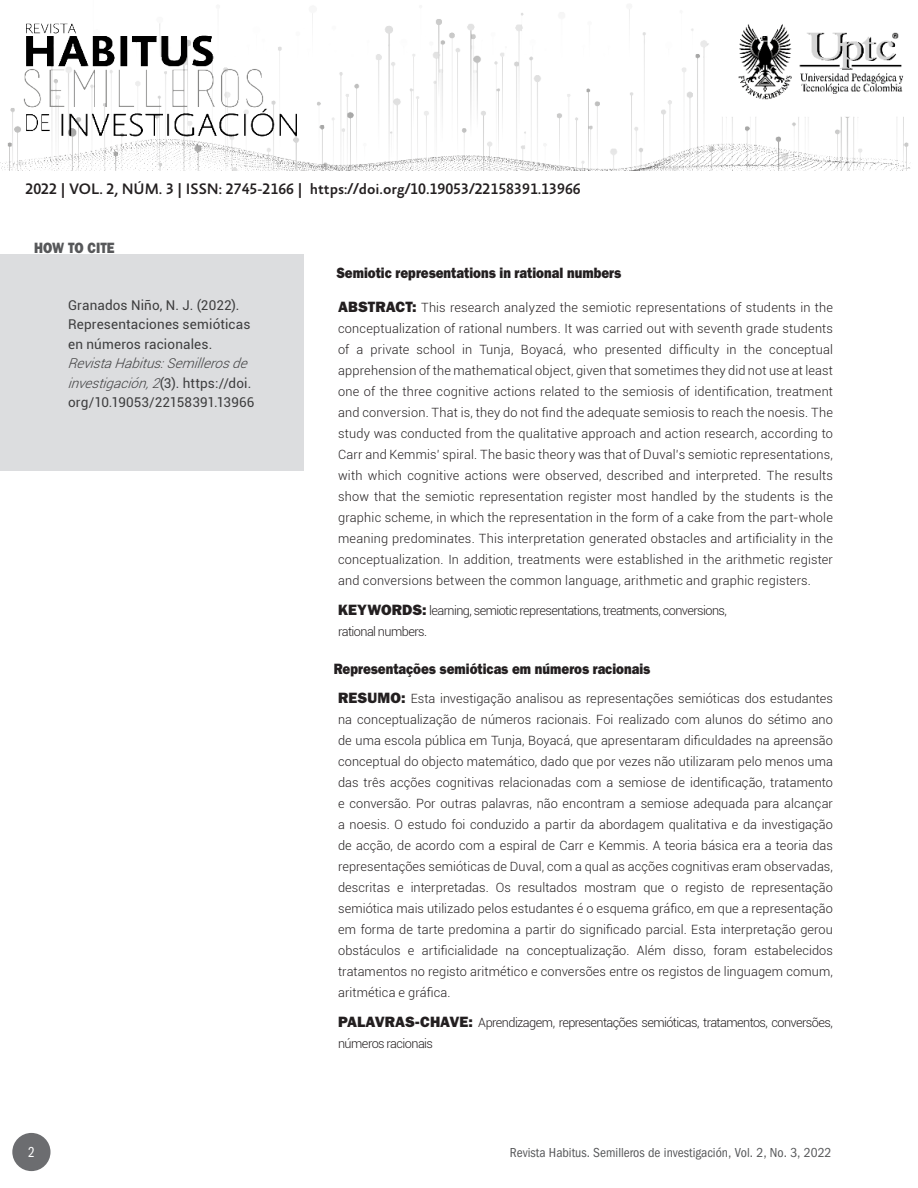
<style>
.page{position:relative;width:918px;height:1188px;background:#fff}
.page>*{position:absolute;margin:0;border:0;box-sizing:border-box;transform-origin:0 0}
.pag_1_2_Año___volume{font:500 15.45px "Absara Sans TF";color:#231f20}
.pag_2_Traducciones_d{font:15px "ITC Franklin Gothic Std Hvy";color:#231f20;scale:.87 1}
._6_Resumen_abtract_T{font:15px "ITC Franklin Gothic Std Hvy";color:#57585a;scale:.87 1}
.t1{font:15px "ITC Franklin Gothic Std Bk Cp";color:#fff}
.pag_1_ComoCitar{font:13.5px/19.5px "Roboto";letter-spacing:.01em;color:#3e3e3f}
.t2{font:condensed 13.5px "ITC Franklin Gothic Std";color:#57585a}
.pág_1_Resumen{font:300 12.75px/21px "Roboto";color:#231f20;text-align:justify}
.pág_1_Resumen-2{font:300 12.75px/21px "Roboto";letter-spacing:-.045em;color:#231f20}
.pag_1_Palabrasclave{font:300 12.75px/21px "Roboto";letter-spacing:-.045em;color:#231f20}
.s1{font-weight:300;font-style:italic}
.s2{font-family:"ITC Franklin Gothic Std Hvy";font-weight:400;font-size:15px}
</style>
<div class="page">
<div style="left:12px;top:1133px;width:39px;height:38px;background:#6c6d70;border-radius:50%"></div>
<img style="left:0;top:9px;width:911px;height:161px">
<div style="left:0;top:254px;width:303px;height:217px;background:#dcdddf"></div>
<p class="pag_1_2_Año___volume" style="left:25px;top:181px;width:557px">2022 | VOL. 2, NÚM. 3 | ISSN: 2745-2166 | https://doi.org/10.19053/22158391.13966</p>
<p class="_6_Resumen_abtract_T" style="left:34px;top:239px;width:94px">HOW TO CITE</p>
<p class="pag_1_ComoCitar" style="left:68px;top:295px;width:188px">Granados Niño, N. J. (2022).<br>Representaciones semióticas en números racionales.<br><span class="s1">Revista Habitus:Semilleros de investigación, 2</span>(3). ht tps: //d o i. org/10.19053/22158391.13966</p>
<p class="pag_2_Traducciones_d" style="left:336px;top:264px;width:329px">Semiotic representations in rational numbers</p>
<p class="pág_1_Resumen" style="left:338px;top:297px;width:496px"><span class="s2">ABSTRACT:</span> This research analyzed the semiotic representations of students in the conceptualization of rational numbers. It was carried out with seventh grade students of a private school in Tunja, Boyacá, who presented difficulty in the conceptual apprehension of the mathematical object, given that sometimes they did not use at least one of the three cognitive actions related to the semiosis of identification, treatment and conversion. That is, they do not find the adequate semiosis to reach the noesis. The study was conducted from the qualitative approach and action research, according to Carr and Kemmis’ spiral. The basic theory was that of Duval’s semiotic representations, with which cognitive actions were observed, described and interpreted. The results show that the semiotic representation register most handled by the students is the graphic scheme, in which the representation in the form of a cake from the part-whole meaning predominates. This interpretation generated obstacles and artificiality in the conceptualization. In addition, treatments were established in the arithmetic register and conversions between the common language, arithmetic and graphic registers.</p>
<p class="pag_1_Palabrasclave" style="left:338px;top:599px;width:390px"><span class="s2">KEYWORDS:</span> learning, semiotic representations, treatments, conversions, rational numbers.</p>
<p class="pag_2_Traducciones_d" style="left:334px;top:660px;width:365px">Representações semióticas em números racionais</p>
<p class="pág_1_Resumen" style="left:338px;top:688px;width:496px"><span class="s2">RESUMO:</span> Esta investigação analisou as representações semióticas dos estudantes na conceptualização de números racionais. Foi realizado com alunos do sétimo ano de uma escola pública em Tunja, Boyacá, que apresentaram dificuldades na apreensão conceptual do objecto matemático, dado que por vezes não utilizaram pelo menos uma das três acções cognitivas relacionadas com a semiose de identificação, tratamento e conversão. Por outras palavras, não encontram a semiose adequada para alcançar a noesis. O estudo foi conduzido a partir da abordagem qualitativa e da investigação de acção, de acordo com a espiral de Carr e Kemmis. A teoria básica era a teoria das representações semióticas de Duval, com a qual as acções cognitivas eram observadas, descritas e interpretadas. Os resultados mostram que o registo de representação semiótica mais utilizado pelos estudantes é o esquema gráfico, em que a representação em forma de tarte predomina a partir do significado parcial. Esta interpretação gerou obstáculos e artificialidade na conceptualização. Além disso, foram estabelecidos tratamentos no registo aritmético e conversões entre os registos de linguagem comum, aritmética e gráfica.</p>
<p class="pág_1_Resumen-2" style="left:338px;top:1011px;width:496px"><span class="s2">PALAVRAS-CHAVE:</span> Aprendizagem, representações semióticas, tratamentos, conversões, números racionais</p>
<p class="t1" style="left:28px;top:1144px;width:8px">2</p>
<p class="t2" style="left:510px;top:1145px;width:323px">Revista Habitus. Semilleros de investigación, Vol. 2, No. 3, 2022</p>
</div>
